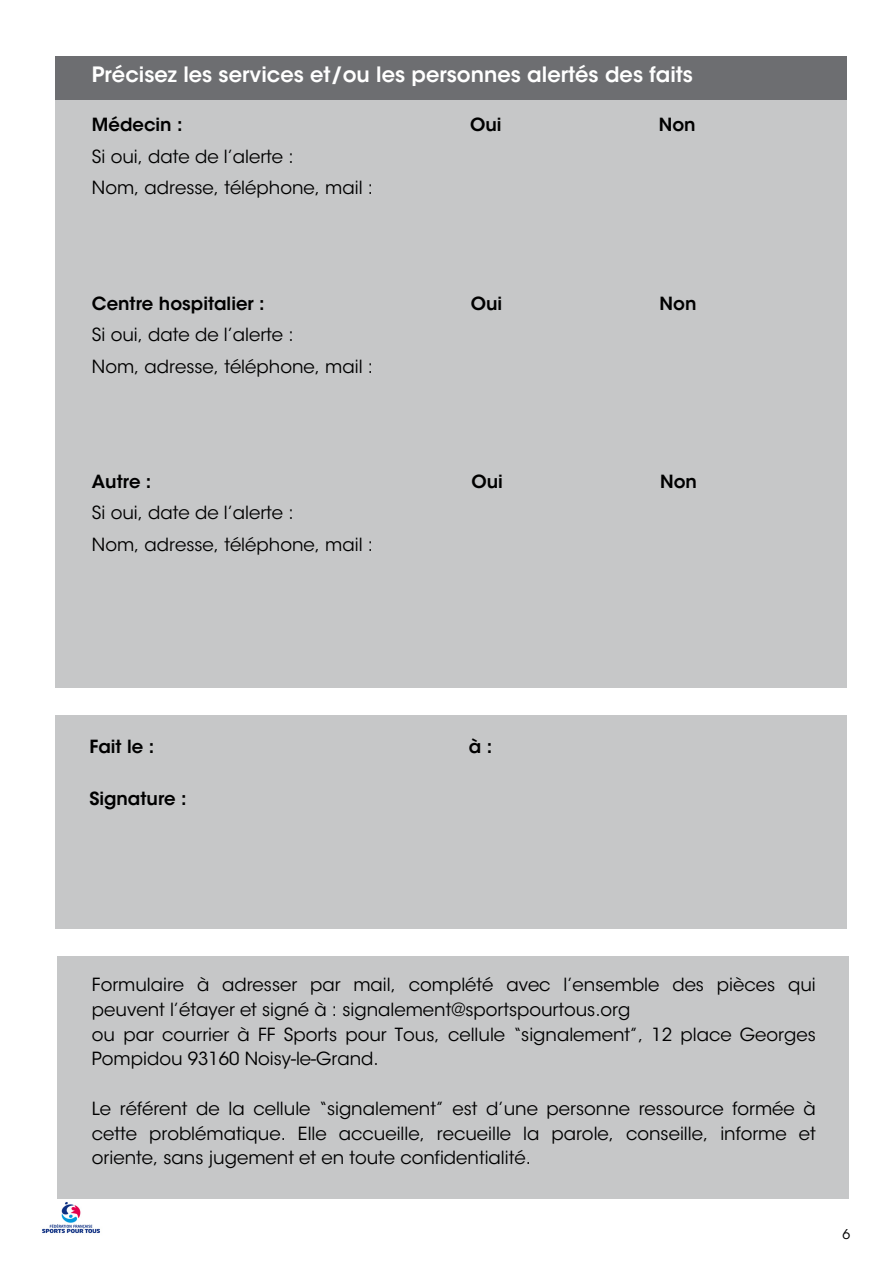
<style>
.page{position:relative;width:894px;height:1264px;background:#fff}
.page>*{position:absolute;margin:0;border:0;box-sizing:border-box;transform-origin:0 0}
.t1{font:600 21px "ITC Avant Garde Std";color:#fff}
.t2{font:18px/24.8px "ITC Avant Garde Std";color:#000}
.t3{font:600 18px "ITC Avant Garde Std";color:#000}
.t4{font:13.5px "ITC Avant Garde Std";color:#000}
</style>
<div class="page">
<img style="left:42px;top:1198px;width:61px;height:36px">
<div style="left:55px;top:56px;width:791px;height:47px;background:#6d6e71"></div>
<div style="left:55px;top:106px;width:791px;height:581px;background:#c6c7c8"></div>
<div style="left:55px;top:714px;width:791px;height:214px;background:#c6c7c8"></div>
<div style="left:57px;top:955px;width:791px;height:243px;background:#c6c7c8"></div>
<p class="t1" style="left:92px;top:67px;width:602px">Précisez les services et/ou les personnes alertés des faits</p>
<p class="t3" style="left:92px;top:118px;width:92px">Médecin :</p>
<p class="t3" style="left:470px;top:118px;width:33px">Oui</p>
<p class="t3" style="left:658px;top:118px;width:38px">Non</p>
<p class="t2" style="left:92px;top:146px;width:203px">Si oui, date de l’alerte :</p>
<p class="t2" style="left:92px;top:177px;width:282px">Nom, adresse, téléphone, mail :</p>
<p class="t3" style="left:92px;top:296px;width:174px">Centre hospitalier :</p>
<p class="t3" style="left:470px;top:296px;width:33px">Oui</p>
<p class="t3" style="left:659px;top:296px;width:38px">Non</p>
<p class="t2" style="left:92px;top:325px;width:203px">Si oui, date de l’alerte :</p>
<p class="t2" style="left:92px;top:356px;width:282px">Nom, adresse, téléphone, mail :</p>
<p class="t3" style="left:92px;top:474px;width:61px">Autre :</p>
<p class="t3" style="left:471px;top:474px;width:33px">Oui</p>
<p class="t3" style="left:660px;top:474px;width:38px">Non</p>
<p class="t2" style="left:92px;top:502px;width:203px">Si oui, date de l’alerte :</p>
<h2 class="t2" style="left:92px;top:534px;width:282px">Nom, adresse, téléphone, mail :</h2>
<h2 class="t3" style="left:89px;top:739px;width:66px">Fait le :</h2>
<h2 class="t3" style="left:468px;top:739px;width:25px">à :</h2>
<p class="t3" style="left:89px;top:791px;width:99px">Signature :</p>
<p class="t2" style="left:92px;top:974px;width:725px">Formulaire à adresser par mail, complété avec l’ensemble des pièces qui peuvent l’étayer et signé à : signalement@sportspourtous.org</p>
<p class="t2" style="left:92px;top:1023px;width:725px">ou par courrier à FF Sports pour Tous, cellule “signalement”, 12 place Georges<br>Pompidou 93160 Noisy-le-Grand.</p>
<p class="t2" style="left:92px;top:1098px;width:725px;text-align:justify">Le référent de la cellule “signalement” est d’une personne ressource formée à cette problématique. Elle accueille, recueille la parole, conseille, informe et oriente, sans jugement et en toute confidentialité.</p>
<h1 class="t4" style="left:842px;top:1228px;width:9px">6</h1>
</div>
